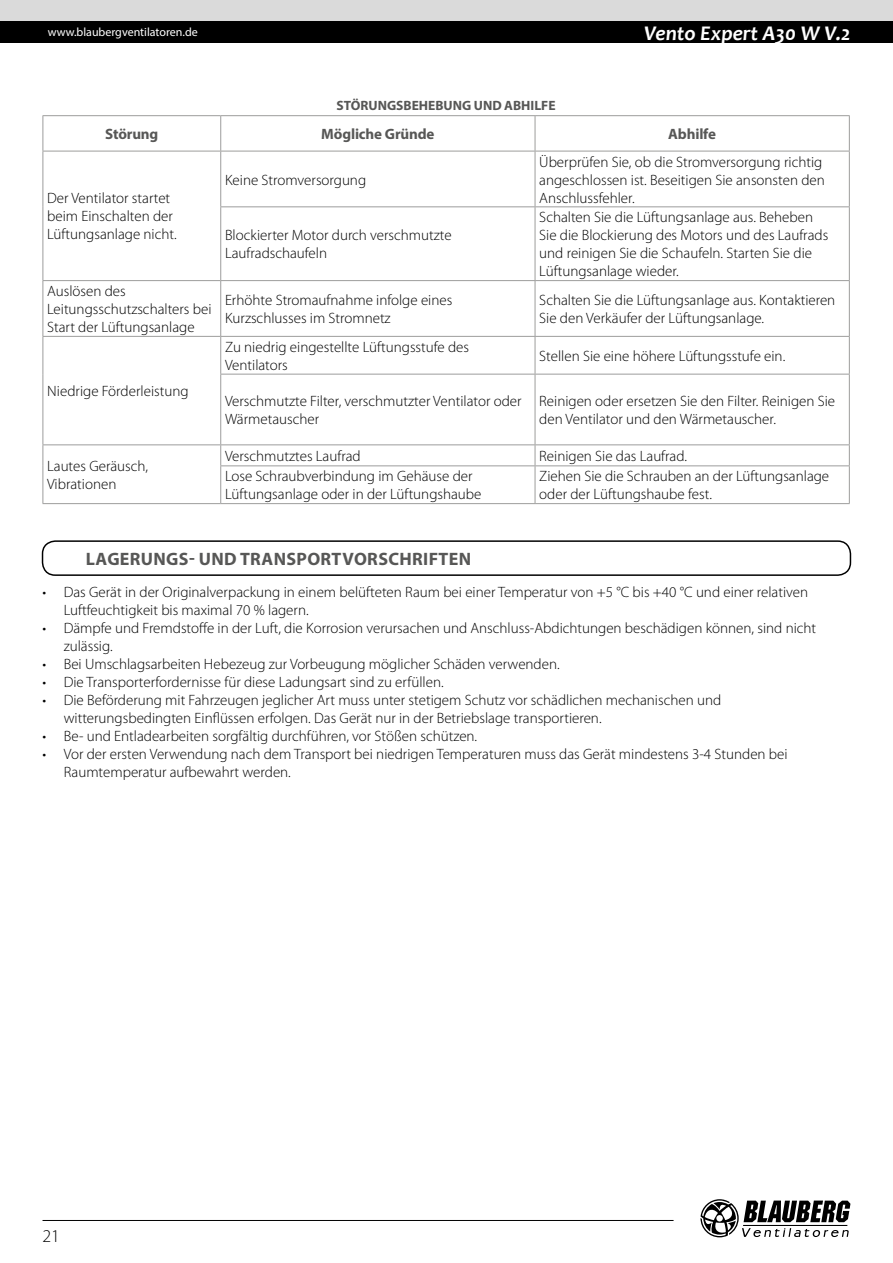
<style>
.page{position:relative;width:893px;height:1263px;background:#fff}
.page>*{position:absolute;margin:0;border:0;box-sizing:border-box;transform-origin:0 0}
.t1{font:italic 700 21px "Candara";color:#fff}
.t2{font:700 18px "Myriad Pro";letter-spacing:.02em;color:#575756}
.t3{font:300 18px "Myriad Pro";color:#000}
.t4{font:300 15px/18px "Myriad Pro";color:#000}
.t5{font:700 15px "Myriad Pro";letter-spacing:-.01em;color:#575756}
.t6{font:700 13.5px "Myriad Pro";color:#575756}
.t7{font:12px "Myriad Pro";color:#fff}
</style>
<div class="page">
<div style="left:42px;top:540px;width:809px;height:36px;border:1px solid #000;border-radius:13px"></div>
<hr style="left:43px;top:503px;width:178px;height:1px;background:#9d9d9c">
<hr style="left:43px;top:115px;width:178px;height:1px;background:#9d9d9c">
<hr style="left:43px;top:116px;width:1px;height:35px;background:#9d9d9c">
<hr style="left:221px;top:115px;width:314px;height:1px;background:#9d9d9c">
<hr style="left:220px;top:116px;width:1px;height:35px;background:#9d9d9c">
<hr style="left:535px;top:115px;width:315px;height:1px;background:#9d9d9c">
<hr style="left:535px;top:116px;width:1px;height:35px;background:#9d9d9c">
<hr style="left:849px;top:116px;width:1px;height:35px;background:#9d9d9c">
<hr style="left:43px;top:151px;width:178px;height:1px;background:#9d9d9c">
<hr style="left:43px;top:151px;width:1px;height:56px;background:#9d9d9c">
<hr style="left:43px;top:207px;width:1px;height:73px;background:#9d9d9c">
<hr style="left:221px;top:151px;width:314px;height:1px;background:#9d9d9c">
<hr style="left:220px;top:151px;width:1px;height:55px;background:#9d9d9c">
<hr style="left:535px;top:151px;width:315px;height:1px;background:#9d9d9c">
<hr style="left:535px;top:151px;width:1px;height:55px;background:#9d9d9c">
<hr style="left:849px;top:151px;width:1px;height:55px;background:#9d9d9c">
<hr style="left:220px;top:206px;width:315px;height:1px;background:#9d9d9c">
<hr style="left:220px;top:207px;width:1px;height:73px;background:#9d9d9c">
<hr style="left:535px;top:206px;width:315px;height:1px;background:#9d9d9c">
<hr style="left:535px;top:207px;width:1px;height:73px;background:#9d9d9c">
<hr style="left:849px;top:207px;width:1px;height:73px;background:#9d9d9c">
<hr style="left:43px;top:280px;width:178px;height:1px;background:#9d9d9c">
<hr style="left:43px;top:281px;width:1px;height:55px;background:#9d9d9c">
<hr style="left:221px;top:280px;width:314px;height:1px;background:#9d9d9c">
<hr style="left:220px;top:281px;width:1px;height:55px;background:#9d9d9c">
<hr style="left:535px;top:280px;width:315px;height:1px;background:#9d9d9c">
<hr style="left:535px;top:281px;width:1px;height:55px;background:#9d9d9c">
<hr style="left:849px;top:281px;width:1px;height:55px;background:#9d9d9c">
<hr style="left:43px;top:336px;width:178px;height:1px;background:#9d9d9c">
<hr style="left:43px;top:337px;width:1px;height:37px;background:#9d9d9c">
<hr style="left:43px;top:374px;width:1px;height:70px;background:#9d9d9c">
<hr style="left:221px;top:336px;width:314px;height:1px;background:#9d9d9c">
<hr style="left:220px;top:337px;width:1px;height:37px;background:#9d9d9c">
<hr style="left:535px;top:336px;width:315px;height:1px;background:#9d9d9c">
<hr style="left:535px;top:337px;width:1px;height:37px;background:#9d9d9c">
<hr style="left:849px;top:337px;width:1px;height:37px;background:#9d9d9c">
<hr style="left:220px;top:374px;width:315px;height:1px;background:#9d9d9c">
<hr style="left:220px;top:374px;width:1px;height:70px;background:#9d9d9c">
<hr style="left:535px;top:374px;width:315px;height:1px;background:#9d9d9c">
<hr style="left:535px;top:374px;width:1px;height:70px;background:#9d9d9c">
<hr style="left:849px;top:374px;width:1px;height:70px;background:#9d9d9c">
<hr style="left:43px;top:444px;width:178px;height:1px;background:#9d9d9c">
<svg style="left:43px;top:445px;width:1px;height:21px"></svg>
<hr style="left:43px;top:466px;width:1px;height:37px;background:#9d9d9c">
<hr style="left:221px;top:444px;width:314px;height:1px;background:#9d9d9c">
<svg style="left:220px;top:445px;width:1px;height:20px"></svg>
<hr style="left:535px;top:444px;width:315px;height:1px;background:#9d9d9c">
<svg style="left:535px;top:445px;width:1px;height:20px"></svg>
<svg style="left:849px;top:445px;width:1px;height:20px"></svg>
<hr style="left:220px;top:465px;width:315px;height:1px;background:#9d9d9c">
<hr style="left:220px;top:466px;width:1px;height:37px;background:#9d9d9c">
<hr style="left:535px;top:465px;width:315px;height:1px;background:#9d9d9c">
<hr style="left:535px;top:466px;width:1px;height:37px;background:#9d9d9c">
<hr style="left:849px;top:466px;width:1px;height:37px;background:#9d9d9c">
<hr style="left:221px;top:503px;width:314px;height:1px;background:#9d9d9c">
<hr style="left:535px;top:503px;width:315px;height:1px;background:#9d9d9c">
<div style="left:0;top:0;width:893px;height:21px;background:#dadada"></div>
<div style="left:0;top:21px;width:893px;height:22px;background:#000"></div>
<svg style="left:700px;top:1199px;width:150px;height:38px"></svg>
<hr style="left:43px;top:1220px;width:631px;height:1px;background:#000">
<p class="t7" style="left:48px;top:25px;width:152px">www.blaubergventilatoren.de</p>
<h1 class="t1" style="left:644px;top:20px;width:208px">Vento Expert A30 W V.2</h1>
<p class="t6" style="left:337px;top:96px;width:220px">STÖRUNGSBEHEBUNG UND ABHILFE</p>
<p class="t5" style="left:105px;top:124px;width:55px">Störung</p>
<p class="t5" style="left:321px;top:124px;width:115px">Mögliche Gründe</p>
<p class="t5" style="left:668px;top:124px;width:49px">Abhilfe</p>
<p class="t4" style="left:47px;top:190px;width:131px">Der Ventilator startet beim Einschalten der<br>Lüftungsanlage nicht.</p>
<p class="t4" style="left:225px;top:171px;width:143px">Keine Stromversorgung</p>
<p class="t4" style="left:225px;top:227px;width:228px">Blockierter Motor durch verschmutzte<br>Laufradschaufeln</p>
<p class="t4" style="left:539px;top:153px;width:287px">Überprüfen Sie, ob die Stromversorgung richtig angeschlossen ist. Beseitigen Sie ansonsten den<br>Anschlussfehler.</p>
<p class="t4" style="left:539px;top:209px;width:290px">Schalten Sie die Lüftungsanlage aus. Beheben Sie die Blockierung des Motors und des Laufrads und reinigen Sie die Schaufeln. Starten Sie die Lüftungsanlage wieder.</p>
<p class="t4" style="left:47px;top:282px;width:166px">Auslösen des<br>Leitungsschutzschalters bei<br>Start der Lüftungsanlage</p>
<p class="t4" style="left:225px;top:291px;width:229px">Erhöhte Stromaufnahme infolge eines<br>Kurzschlusses im Stromnetz</p>
<p class="t4" style="left:539px;top:291px;width:298px">Schalten Sie die Lüftungsanlage aus. Kontaktieren<br>Sie den Verkäufer der Lüftungsanlage.</p>
<p class="t4" style="left:47px;top:382px;width:143px">Niedrige Förderleistung</p>
<p class="t4" style="left:47px;top:457px;width:103px">Lautes Geräusch,<br>Vibrationen</p>
<p class="t4" style="left:225px;top:338px;width:246px">Zu niedrig eingestellte Lüftungsstufe des<br>Ventilators</p>
<p class="t4" style="left:539px;top:347px;width:247px">Stellen Sie eine höhere Lüftungsstufe ein.</p>
<p class="t4" style="left:225px;top:392px;width:298px">Verschmutzte Filter, verschmutzter Ventilator oder<br>Wärmetauscher</p>
<p class="t4" style="left:539px;top:392px;width:297px">Reinigen oder ersetzen Sie den Filter. Reinigen Sie den Ventilator und den Wärmetauscher.</p>
<p class="t4" style="left:225px;top:447px;width:137px">Verschmutztes Laufrad</p>
<p class="t4" style="left:539px;top:447px;width:149px">Reinigen Sie das Laufrad.</p>
<p class="t4" style="left:225px;top:468px;width:258px">Lose Schraubverbindung im Gehäuse der<br>Lüftungsanlage oder in der Lüftungshaube</p>
<p class="t4" style="left:539px;top:468px;width:291px">Ziehen Sie die Schrauben an der Lüftungsanlage oder der Lüftungshaube fest.</p>
<p class="t2" style="left:86px;top:547px;width:387px">LAGERUNGS- UND TRANSPORTVORSCHRIFTEN</p>
<p class="t4" style="left:64px;top:583px;width:746px;text-indent:-21px">• Das Gerät in der Originalverpackung in einem belüfteten Raum bei einer Temperatur von +5 °C bis +40 °C und einer relativen<br>Luftfeuchtigkeit bis maximal 70 % lagern.</p>
<p class="t4" style="left:64px;top:619px;width:754px;text-indent:-21px">• Dämpfe und Fremdstoffe in der Luft, die Korrosion verursachen und Anschluss-Abdichtungen beschädigen können, sind nicht zulässig.</p>
<p class="t4" style="left:43px;top:655px;width:519px">• Bei Umschlagsarbeiten Hebezeug zur Vorbeugung möglicher Schäden verwenden.</p>
<p class="t4" style="left:43px;top:673px;width:403px">• Die Transporterfordernisse für diese Ladungsart sind zu erfüllen.</p>
<p class="t4" style="left:64px;top:691px;width:659px;text-indent:-21px">• Die Beförderung mit Fahrzeugen jeglicher Art muss unter stetigem Schutz vor schädlichen mechanischen und witterungsbedingten Einflüssen erfolgen. Das Gerät nur in der Betriebslage transportieren.</p>
<p class="t4" style="left:43px;top:727px;width:436px">• Be- und Entladearbeiten sorgfältig durchführen, vor Stößen schützen.</p>
<p class="t4" style="left:64px;top:745px;width:725px;text-indent:-21px">• Vor der ersten Verwendung nach dem Transport bei niedrigen Temperaturen muss das Gerät mindestens 3-4 Stunden bei<br>Raumtemperatur aufbewahrt werden.</p>
<p class="t3" style="left:43px;top:1226px;width:19px">21</p>
</div>
